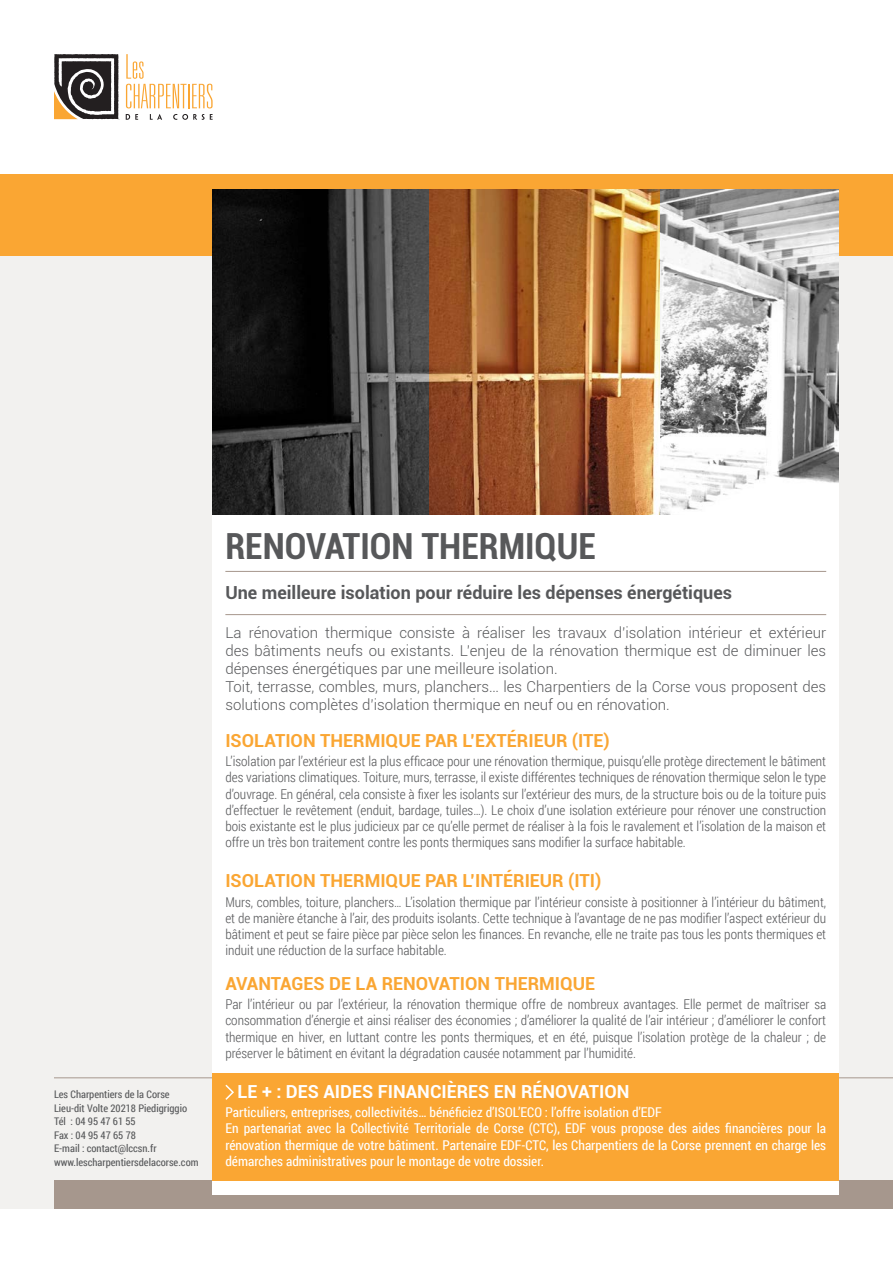
<style>
.page{position:relative;width:893px;height:1263px;background:#fff}
.page>*{position:absolute;margin:0;border:0;box-sizing:border-box;transform-origin:0 0}
.t1{font:700 condensed 36px "Roboto";color:#57585a}
.t2{font:700 18px "Roboto";color:#faa633}
.t3{font:700 18px "Roboto";color:#57585a}
.t4{font:700 18px "Roboto";color:#fff}
.t5{font:300 15px/18px "Roboto";color:#57585a;text-align:justify}
.t6{font:300 13.5px/16.2px "Roboto Condensed";color:#57585a;text-align:justify}
.t7{font:13.5px/16.2px "Roboto Condensed";color:#fff;text-align:justify}
.t8{font:10.5px "Roboto Condensed";color:#57585a}
</style>
<div class="page">
<div style="left:0;top:174px;width:893px;height:1035px;background:#f2f1ef"></div>
<div style="left:54px;top:1180px;width:839px;height:29px;background:#a6978d"></div>
<div style="left:0;top:174px;width:893px;height:82px;background:#faa633"></div>
<svg style="left:126px;top:54px;width:87px;height:54px"></svg>
<svg style="left:126px;top:114px;width:12px;height:6px"></svg>
<svg style="left:150px;top:114px;width:12px;height:6px"></svg>
<svg style="left:173px;top:114px;width:40px;height:6px"></svg>
<svg style="left:54px;top:54px;width:65px;height:65px"></svg>
<hr style="left:54px;top:1077px;width:839px;height:1px;background:#a6978d">
<div style="left:213px;top:189px;width:626px;height:1006px;background:#fff"></div>
<div style="left:213px;top:1073px;width:626px;height:107px;background:#faa633"></div>
<hr style="left:225px;top:571px;width:601px;height:1px;background:#a6978d">
<hr style="left:225px;top:614px;width:601px;height:1px;background:#a6978d">
<svg style="left:225px;top:1084px;width:9px;height:16px"></svg>
<img style="left:213px;top:189px;width:626px;height:325px">
<img style="left:429px;top:189px;width:230px;height:325px">
<p class="t8" style="left:54px;top:1087px;width:117px">Les Charpentiers de la Corse</p>
<p class="t8" style="left:54px;top:1100px;width:135px">Lieu-dit Volte 20218 Piedigriggio</p>
<p class="t8" style="left:54px;top:1114px;width:83px">Tél : 04 95 47 61 55</p>
<p class="t8" style="left:54px;top:1127px;width:83px">Fax : 04 95 47 65 78</p>
<p class="t8" style="left:54px;top:1141px;width:104px">E-mail : contact@lccsn.fr</p>
<p class="t8" style="left:54px;top:1154px;width:146px">www.lescharpentiersdelacorse.com</p>
<p class="t1" style="left:225px;top:521px;width:372px">RENOVATION THERMIQUE</p>
<p class="t3" style="left:225px;top:580px;width:508px">Une meilleure isolation pour réduire les dépenses énergétiques</p>
<p class="t5" style="left:225px;top:623px;width:602px">La rénovation thermique consiste à réaliser les travaux d’isolation intérieur et extérieur des bâtiments neufs ou existants. L’enjeu de la rénovation thermique est de diminuer les dépenses énergétiques par une meilleure isolation.</p>
<p class="t5" style="left:225px;top:677px;width:602px">Toit, terrasse, combles, murs, planchers… les Charpentiers de la Corse vous proposent des solutions complètes d’isolation thermique en neuf ou en rénovation.</p>
<p class="t2" style="left:225px;top:728px;width:386px">ISOLATION THERMIQUE PAR L’EXTÉRIEUR (ITE)</p>
<p class="t6" style="left:225px;top:753px;width:602px">L’isolation par l’extérieur est la plus efficace pour une rénovation thermique, puisqu’elle protège directement le bâtiment des variations climatiques. Toiture, murs, terrasse, il existe différentes techniques de rénovation thermique selon le type d’ouvrage. En général, cela consiste à fixer les isolants sur l’extérieur des murs, de la structure bois ou de la toiture puis d’effectuer le revêtement (enduit, bardage, tuiles…). Le choix d’une isolation extérieure pour rénover une construction bois existante est le plus judicieux par ce qu’elle permet de réaliser à la fois le ravalement et l’isolation de la maison et offre un très bon traitement contre les ponts thermiques sans modifier la surface habitable.</p>
<p class="t2" style="left:225px;top:868px;width:378px">ISOLATION THERMIQUE PAR L’INTÉRIEUR (ITI)</p>
<p class="t6" style="left:225px;top:893px;width:602px">Murs, combles, toiture, planchers… L’isolation thermique par l’intérieur consiste à positionner à l’intérieur du bâtiment, et de manière étanche à l’air, des produits isolants. Cette technique à l’avantage de ne pas modifier l’aspect extérieur du bâtiment et peut se faire pièce par pièce selon les finances. En revanche, elle ne traite pas tous les ponts thermiques et induit une réduction de la surface habitable.</p>
<p class="t2" style="left:225px;top:971px;width:371px">AVANTAGES DE LA RENOVATION THERMIQUE</p>
<p class="t6" style="left:225px;top:996px;width:602px">Par l’intérieur ou par l’extérieur, la rénovation thermique offre de nombreux avantages. Elle permet de maîtriser sa consommation d’énergie et ainsi réaliser des économies ; d’améliorer la qualité de l’air intérieur ; d’améliorer le confort thermique en hiver, en luttant contre les ponts thermiques, et en été, puisque l’isolation protège de la chaleur ; de préserver le bâtiment en évitant la dégradation causée notamment par l’humidité.</p>
<p class="t4" style="left:238px;top:1079px;width:394px">LE + : DES AIDES FINANCIÈRES EN RÉNOVATION</p>
<p class="t7" style="left:225px;top:1104px;width:438px">Particuliers, entreprises, collectivités… bénéficiez d’ISOL’ECO : l’offre isolation d’EDF</p>
<p class="t7" style="left:225px;top:1120px;width:602px">En partenariat avec la Collectivité Territoriale de Corse (CTC), EDF vous propose des aides financières pour la rénovation thermique de votre bâtiment. Partenaire EDF-CTC, les Charpentiers de la Corse prennent en charge les démarches administratives pour le montage de votre dossier.</p>
</div>
